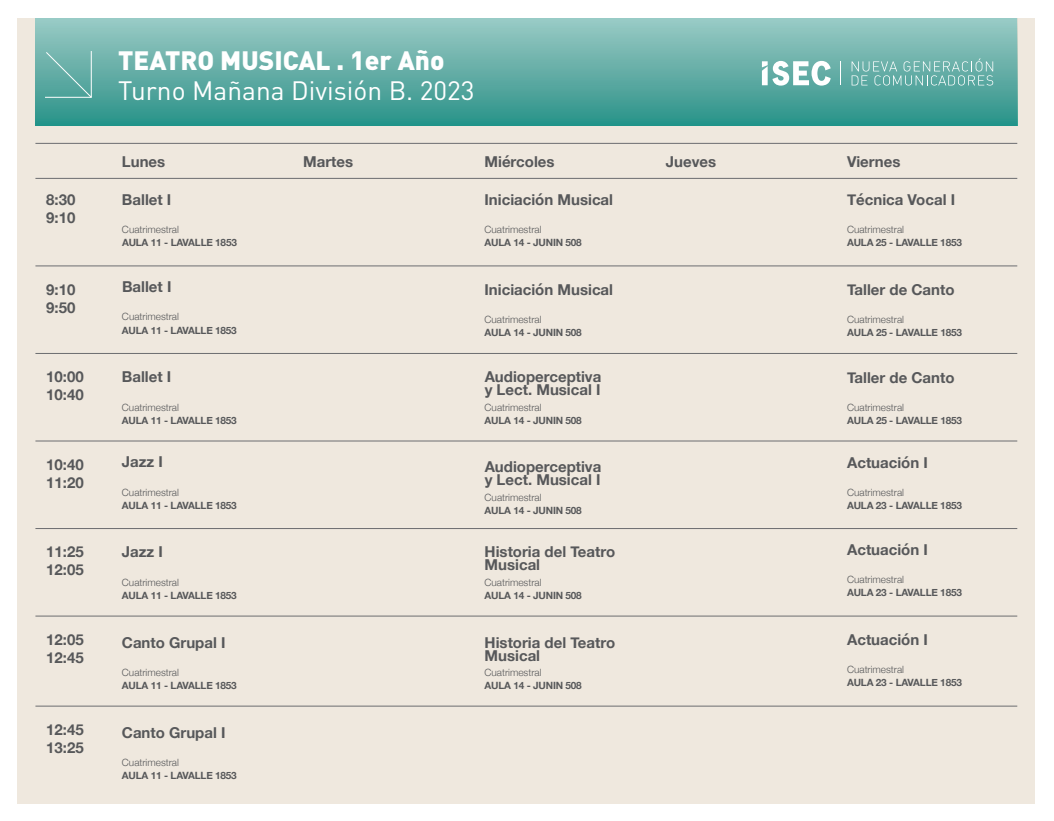
<style>
.page{position:relative;width:1054px;height:821px;background:#fff}
.page>*{position:absolute;margin:0;border:0;box-sizing:border-box;transform-origin:0 0}
.t1{font:26.25px "DIN Pro";color:#fff}
.t2{font:900 26.25px "DIN Pro";color:#fff}
.t3{font:700 15px/18px "Helvetica Neue";color:#57585a}
.t4{font:700 10px "Helvetica Neue";letter-spacing:-.02em;color:#57585a}
.t5{font:300 10px "Helvetica Neue";color:#57585a}
</style>
<div class="page">
<div style="left:18px;top:18px;width:1017px;height:785px;background:#efe8de"></div>
<div style="left:35px;top:18px;width:982px;height:108px;background:linear-gradient(to bottom,#9ccac5,#2a9389)"></div>
<svg style="left:851px;top:58px;width:142px;height:27px;background:#7ab8b2"></svg>
<svg style="left:839px;top:61px;width:1px;height:24px"></svg>
<svg style="left:762px;top:61px;width:68px;height:25px;background:#b5d8d4"></svg>
<hr style="left:35px;top:143px;width:982px;height:1px;background:#6c6d70">
<hr style="left:35px;top:178px;width:982px;height:1px;background:#6c6d70">
<hr style="left:35px;top:265px;width:982px;height:1px;background:#6c6d70">
<hr style="left:35px;top:353px;width:982px;height:1px;background:#6c6d70">
<hr style="left:35px;top:440px;width:982px;height:1px;background:#6c6d70">
<hr style="left:35px;top:528px;width:982px;height:1px;background:#6c6d70">
<hr style="left:35px;top:615px;width:982px;height:1px;background:#6c6d70">
<hr style="left:35px;top:705px;width:982px;height:1px;background:#6c6d70">
<svg style="left:44px;top:50px;width:48px;height:48px;background:#6db2ab"></svg>
<h1 class="t2" style="left:118px;top:42px;width:328px">TEATRO MUSICAL . 1er Año</h1>
<h1 class="t1" style="left:118px;top:72px;width:358px">Turno Mañana División B. 2023</h1>
<p class="t3" style="left:122px;top:153px;width:45px">Lunes</p>
<p class="t3" style="left:303px;top:153px;width:51px">Martes</p>
<p class="t3" style="left:484px;top:153px;width:71px">Miércoles</p>
<p class="t3" style="left:666px;top:153px;width:52px">Jueves</p>
<p class="t3" style="left:847px;top:153px;width:55px">Viernes</p>
<p class="t3" style="left:46px;top:191px;width:31px">8:30<br>9:10</p>
<p class="t3" style="left:46px;top:281px;width:31px">9:10<br>9:50</p>
<p class="t3" style="left:46px;top:368px;width:39px">10:00<br>10:40</p>
<p class="t3" style="left:46px;top:456px;width:39px">10:40<br>11:20</p>
<p class="t3" style="left:46px;top:543px;width:39px">11:25<br>12:05</p>
<p class="t3" style="left:46px;top:631px;width:39px">12:05<br>12:45</p>
<p class="t3" style="left:122px;top:191px;width:51px">Ballet I</p>
<p class="t5" style="left:122px;top:221px;width:59px">Cuatrimestral</p>
<p class="t4" style="left:122px;top:235px;width:116px">AULA 11 - LAVALLE 1853</p>
<p class="t3" style="left:122px;top:278px;width:51px">Ballet I</p>
<p class="t5" style="left:122px;top:309px;width:59px">Cuatrimestral</p>
<p class="t4" style="left:122px;top:322px;width:116px">AULA 11 - LAVALLE 1853</p>
<p class="t3" style="left:122px;top:368px;width:51px">Ballet I</p>
<p class="t5" style="left:122px;top:399px;width:59px">Cuatrimestral</p>
<p class="t4" style="left:122px;top:412px;width:116px">AULA 11 - LAVALLE 1853</p>
<p class="t3" style="left:122px;top:453px;width:43px">Jazz I</p>
<p class="t5" style="left:122px;top:484px;width:59px">Cuatrimestral</p>
<p class="t4" style="left:122px;top:497px;width:116px">AULA 11 - LAVALLE 1853</p>
<p class="t3" style="left:122px;top:543px;width:43px">Jazz I</p>
<p class="t5" style="left:122px;top:574px;width:59px">Cuatrimestral</p>
<p class="t4" style="left:122px;top:587px;width:116px">AULA 11 - LAVALLE 1853</p>
<p class="t3" style="left:122px;top:633px;width:105px">Canto Grupal I</p>
<p class="t5" style="left:122px;top:664px;width:59px">Cuatrimestral</p>
<p class="t4" style="left:122px;top:677px;width:116px">AULA 11 - LAVALLE 1853</p>
<p class="t3" style="left:484px;top:191px;width:130px">Iniciación Musical</p>
<p class="t5" style="left:484px;top:221px;width:59px">Cuatrimestral</p>
<p class="t4" style="left:484px;top:235px;width:99px">AULA 14 - JUNIN 508</p>
<p class="t3" style="left:484px;top:281px;width:130px">Iniciación Musical</p>
<p class="t5" style="left:484px;top:311px;width:59px">Cuatrimestral</p>
<p class="t4" style="left:484px;top:325px;width:99px">AULA 14 - JUNIN 508</p>
<p class="t3" style="left:485px;top:371px;width:118px;line-height:13px">Audioperceptiva y Lect. Musical I</p>
<p class="t5" style="left:484px;top:399px;width:59px">Cuatrimestral</p>
<p class="t4" style="left:484px;top:412px;width:99px">AULA 14 - JUNIN 508</p>
<p class="t3" style="left:485px;top:461px;width:118px;line-height:13px">Audioperceptiva y Lect. Musical I</p>
<p class="t5" style="left:484px;top:489px;width:59px">Cuatrimestral</p>
<p class="t4" style="left:484px;top:502px;width:99px">AULA 14 - JUNIN 508</p>
<p class="t3" style="left:484px;top:546px;width:132px;line-height:13px">Historia del Teatro<br>Musical</p>
<p class="t5" style="left:484px;top:574px;width:59px">Cuatrimestral</p>
<p class="t4" style="left:484px;top:587px;width:99px">AULA 14 - JUNIN 508</p>
<p class="t3" style="left:484px;top:636px;width:132px;line-height:13px">Historia del Teatro<br>Musical</p>
<p class="t5" style="left:484px;top:664px;width:59px">Cuatrimestral</p>
<p class="t4" style="left:484px;top:677px;width:99px">AULA 14 - JUNIN 508</p>
<p class="t3" style="left:847px;top:191px;width:110px">Técnica Vocal I</p>
<p class="t5" style="left:847px;top:221px;width:59px">Cuatrimestral</p>
<p class="t4" style="left:847px;top:235px;width:116px">AULA 25 - LAVALLE 1853</p>
<p class="t3" style="left:847px;top:281px;width:109px">Taller de Canto</p>
<p class="t5" style="left:847px;top:311px;width:59px">Cuatrimestral</p>
<p class="t4" style="left:847px;top:325px;width:116px">AULA 25 - LAVALLE 1853</p>
<p class="t3" style="left:847px;top:368px;width:109px">Taller de Canto</p>
<p class="t5" style="left:847px;top:399px;width:59px">Cuatrimestral</p>
<p class="t4" style="left:847px;top:412px;width:116px">AULA 25 - LAVALLE 1853</p>
<p class="t3" style="left:847px;top:453px;width:82px">Actuación I</p>
<p class="t5" style="left:847px;top:484px;width:59px">Cuatrimestral</p>
<p class="t4" style="left:847px;top:497px;width:116px">AULA 23 - LAVALLE 1853</p>
<p class="t3" style="left:847px;top:541px;width:82px">Actuación I</p>
<p class="t5" style="left:847px;top:571px;width:59px">Cuatrimestral</p>
<p class="t4" style="left:847px;top:585px;width:116px">AULA 23 - LAVALLE 1853</p>
<p class="t3" style="left:847px;top:631px;width:82px">Actuación I</p>
<p class="t5" style="left:847px;top:661px;width:59px">Cuatrimestral</p>
<p class="t4" style="left:847px;top:675px;width:116px">AULA 23 - LAVALLE 1853</p>
<p class="t3" style="left:46px;top:721px;width:39px">12:45<br>13:25</p>
<p class="t3" style="left:122px;top:723px;width:105px">Canto Grupal I</p>
<p class="t5" style="left:122px;top:754px;width:59px">Cuatrimestral</p>
<p class="t4" style="left:122px;top:767px;width:116px">AULA 11 - LAVALLE 1853</p>
</div>
